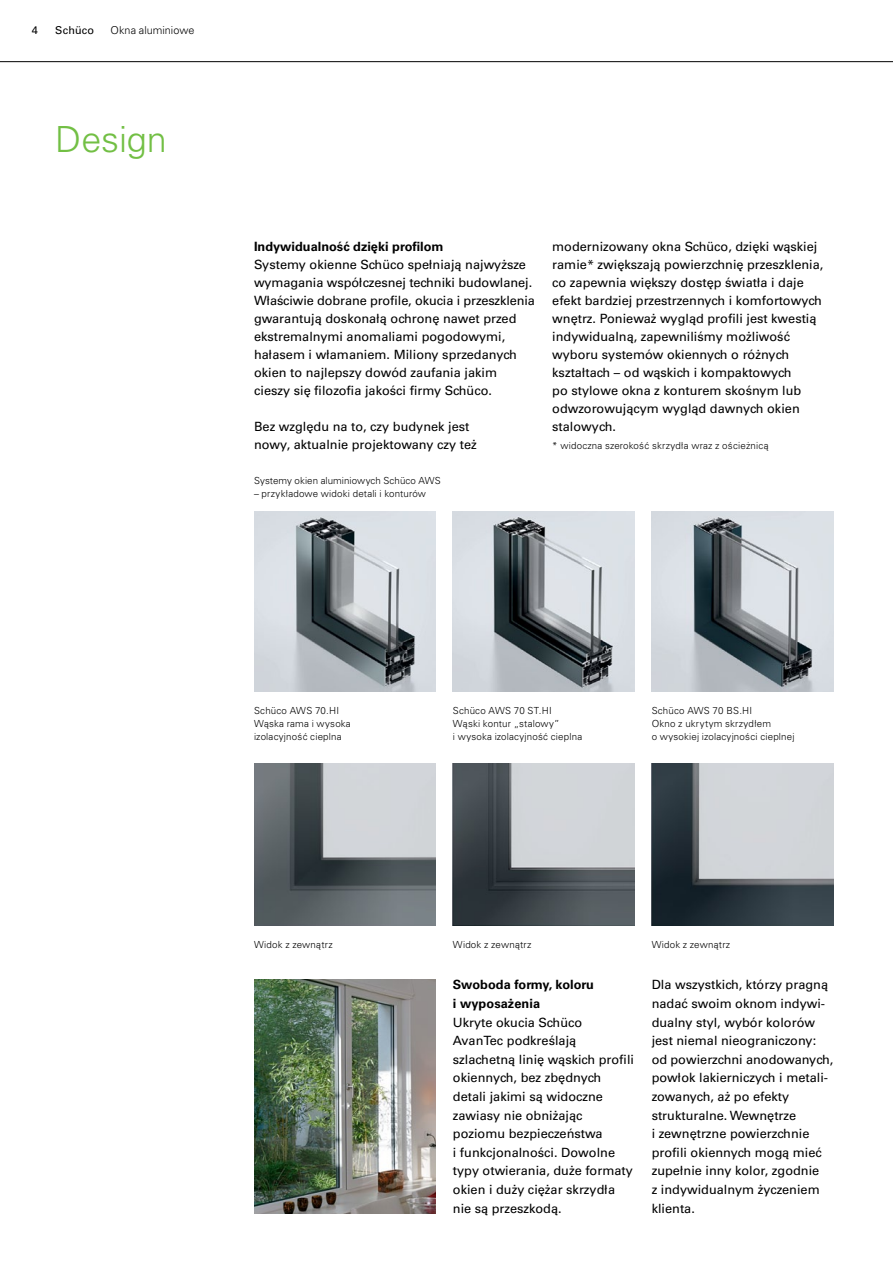
<style>
.page{position:relative;width:893px;height:1263px;background:#fff}
.page>*{position:absolute;margin:0;border:0;box-sizing:border-box;transform-origin:0 0}
.t1{font:300 36px "Univers LT Pl";letter-spacing:-.005em;color:#72bf44}
.t2{font:12.75px/18.6px "Univers LT Pl";color:#000}
.t3{font:700 12.75px/18.6px "Univers LT Pl";color:#000}
.t4{font:300 10.8px "Univers LT Pl";color:#000}
.t5{font:10.8px "Univers LT Pl";letter-spacing:.015em;color:#000}
.t6{font:300 9.75px/12.8px "Univers LT Pl";letter-spacing:.02em;color:#000}
</style>
<div class="page">
<hr style="left:0;top:61px;width:893px;height:1px;background:#000">
<img style="left:254px;top:512px;width:182px;height:180px">
<img style="left:254px;top:764px;width:182px;height:162px">
<img style="left:254px;top:980px;width:182px;height:234px">
<img style="left:453px;top:512px;width:182px;height:180px">
<img style="left:453px;top:764px;width:182px;height:162px">
<img style="left:652px;top:512px;width:181px;height:180px">
<img style="left:652px;top:764px;width:181px;height:162px">
<p class="t5" style="left:32px;top:24px;width:8px">4</p>
<p class="t5" style="left:55px;top:24px;width:40px">Schüco</p>
<p class="t4" style="left:111px;top:24px;width:85px">Okna aluminiowe</p>
<h1 class="t1" style="left:55px;top:117px;width:113px">Design</h1>
<p class="t3" style="left:254px;top:238px;width:191px">Indywidualność dzięki profilom</p>
<p class="t2" style="left:254px;top:256px;width:282px;line-height:18px">Systemy okienne Schüco spełniają najwyższe wymagania współczesnej techniki budowlanej.<br>Właściwie dobrane profile, okucia i przeszklenia gwarantują doskonałą ochronę nawet przed ekstremalnymi anomaliami pogodowymi, hałasem i włamaniem. Miliony sprzedanych okien to najlepszy dowód zaufania jakim cieszy się filozofia jakości firmy Schüco.</p>
<p class="t2" style="left:254px;top:418px;width:224px;line-height:18px">Bez względu na to, czy budynek jest nowy, aktualnie projektowany czy też</p>
<p class="t6" style="left:254px;top:474px;width:188px">Systemy okien aluminiowych Schüco AWS</p>
<p class="t6" style="left:254px;top:487px;width:174px">– przykładowe widoki detali i konturów</p>
<p class="t2" style="left:552px;top:238px;width:273px;line-height:18px">modernizowany okna Schüco, dzięki wąskiej ramie* zwiększają powierzchnię przeszklenia, co zapewnia większy dostęp światła i daje efekt bardziej przestrzennych i komfortowych wnętrz. Ponieważ wygląd profili jest kwestią indywidualną, zapewniliśmy możliwość wyboru systemów okiennych o różnych kształtach – od wąskich i kompaktowych<br>po stylowe okna z konturem skośnym lub odwzorowującym wygląd dawnych okien stalowych.</p>
<p class="t6" style="left:552px;top:439px;width:218px">* widoczna szerokość skrzydła wraz z ościeżnicą</p>
<p class="t6" style="left:254px;top:704px;width:98px">Schüco AWS 70.HI<br>Wąska rama i wysoka izolacyjność cieplna</p>
<p class="t6" style="left:254px;top:938px;width:80px">Widok z zewnątrz</p>
<p class="t6" style="left:453px;top:704px;width:131px">Schüco AWS 70 ST.HI<br>Wąski kontur „stalowy”<br>i wysoka izolacyjność cieplna</p>
<p class="t6" style="left:652px;top:704px;width:144px">Schüco AWS 70 BS.HI<br>Okno z ukrytym skrzydłem<br>o wysokiej izolacyjności cieplnej</p>
<p class="t6" style="left:453px;top:938px;width:80px">Widok z zewnątrz</p>
<p class="t3" style="left:453px;top:976px;width:143px">Swoboda formy, koloru i wyposażenia</p>
<p class="t2" style="left:453px;top:1013px;width:183px">Ukryte okucia Schüco<br>AvanTec podkreślają szlachetną linię wąskich profili okiennych, bez zbędnych detali jakimi są widoczne zawiasy nie obniżając poziomu bezpieczeństwa<br>i funkcjonalności. Dowolne typy otwierania, duże formaty okien i duży ciężar skrzydła nie są przeszkodą.</p>
<p class="t6" style="left:652px;top:938px;width:80px">Widok z zewnątrz</p>
<p class="t2" style="left:652px;top:975px;width:183px">Dla wszystkich, którzy pragną nadać swoim oknom indywi&shy;dualny styl, wybór kolorów jest niemal nieograniczony: od powierzchni anodowanych, powłok lakierniczych i metali&shy;zowanych, aż po efekty strukturalne. Wewnętrze<br>i zewnętrzne powierzchnie profili okiennych mogą mieć zupełnie inny kolor, zgodnie<br>z indywidualnym życzeniem klienta.</p>
</div>
